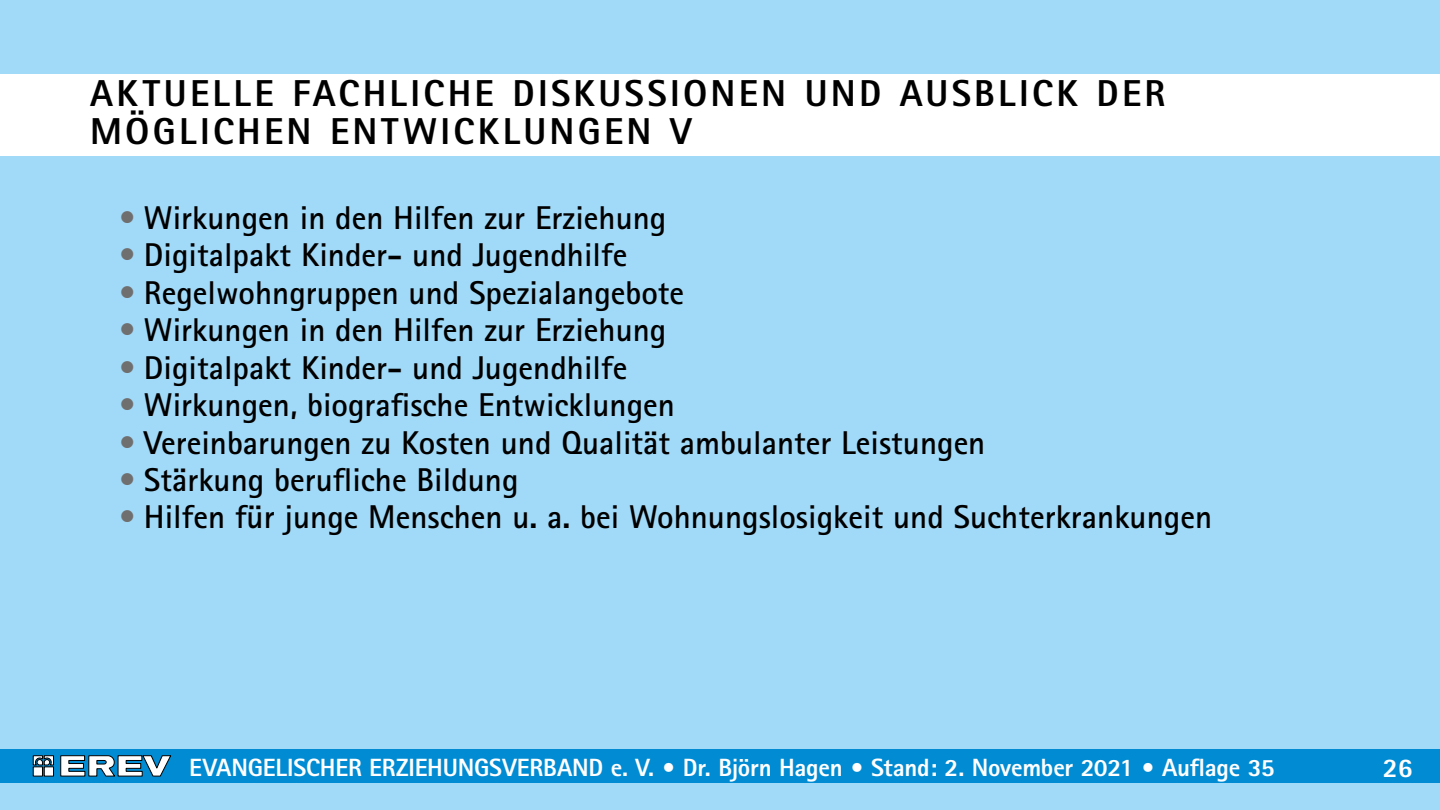
<style>
.page{position:relative;width:1440px;height:810px;background:#fff}
.page>*{position:absolute;margin:0;border:0;box-sizing:border-box;transform-origin:0 0}
.t1{font:800 37.5px/37.5px "Rotis Sans Serif";letter-spacing:.085em;color:#000}
.t2{font:700 33px "Rotis Sans Serif";color:#000}
.t3{font:800 27px "Rotis Sans Serif";color:#fff}
.t4{font:800 24.97px "Rotis Sans Serif";letter-spacing:-.01em;color:#fff}
.s1{color:#706f6f}
</style>
<div class="page">
<div style="left:0;top:0;width:1440px;height:74px;background:#a1daf8"></div>
<div style="left:0;top:156px;width:1440px;height:654px;background:#a1daf8"></div>
<div style="left:0;top:749px;width:1440px;height:34px;background:#008bd2"></div>
<svg style="left:33px;top:755px;width:138px;height:22px"></svg>
<p class="t1" style="left:90px;top:74px;width:1077px">AKTUELLE FACHLICHE DISKUSSIONEN UND AUSBLICK DER<br>MÖGLICHEN ENTWICKLUNGEN V</p>
<p class="t2" style="left:119px;top:197px;width:549px"><span class="s1">•</span> Wirkungen in den Hilfen zur Erziehung</p>
<p class="t2" style="left:119px;top:234px;width:510px"><span class="s1">•</span> Digitalpakt Kinder- und Jugendhilfe</p>
<p class="t2" style="left:119px;top:272px;width:567px"><span class="s1">•</span> Regelwohngruppen und Spezialangebote</p>
<p class="t2" style="left:119px;top:309px;width:549px"><span class="s1">•</span> Wirkungen in den Hilfen zur Erziehung</p>
<p class="t2" style="left:119px;top:347px;width:510px"><span class="s1">•</span> Digitalpakt Kinder- und Jugendhilfe</p>
<p class="t2" style="left:119px;top:384px;width:558px"><span class="s1">•</span> Wirkungen, biografische Entwicklungen</p>
<p class="t2" style="left:119px;top:421px;width:868px"><span class="s1">•</span> Vereinbarungen zu Kosten und Qualität ambulanter Leistungen</p>
<p class="t2" style="left:119px;top:459px;width:402px"><span class="s1">•</span> Stärkung berufliche Bildung</p>
<p class="t2" style="left:119px;top:496px;width:1095px"><span class="s1">•</span> Hilfen für junge Menschen u. a. bei Wohnungslosigkeit und Suchterkrankungen</p>
<p class="t4" style="left:189px;top:752px;width:1087px">EVANGELISCHER ERZIEHUNGSVERBAND e. V. • Dr. Björn Hagen • Stand: 2. November 2021 • Auflage 35</p>
<p class="t3" style="left:1383px;top:750px;width:32px">26</p>
</div>
